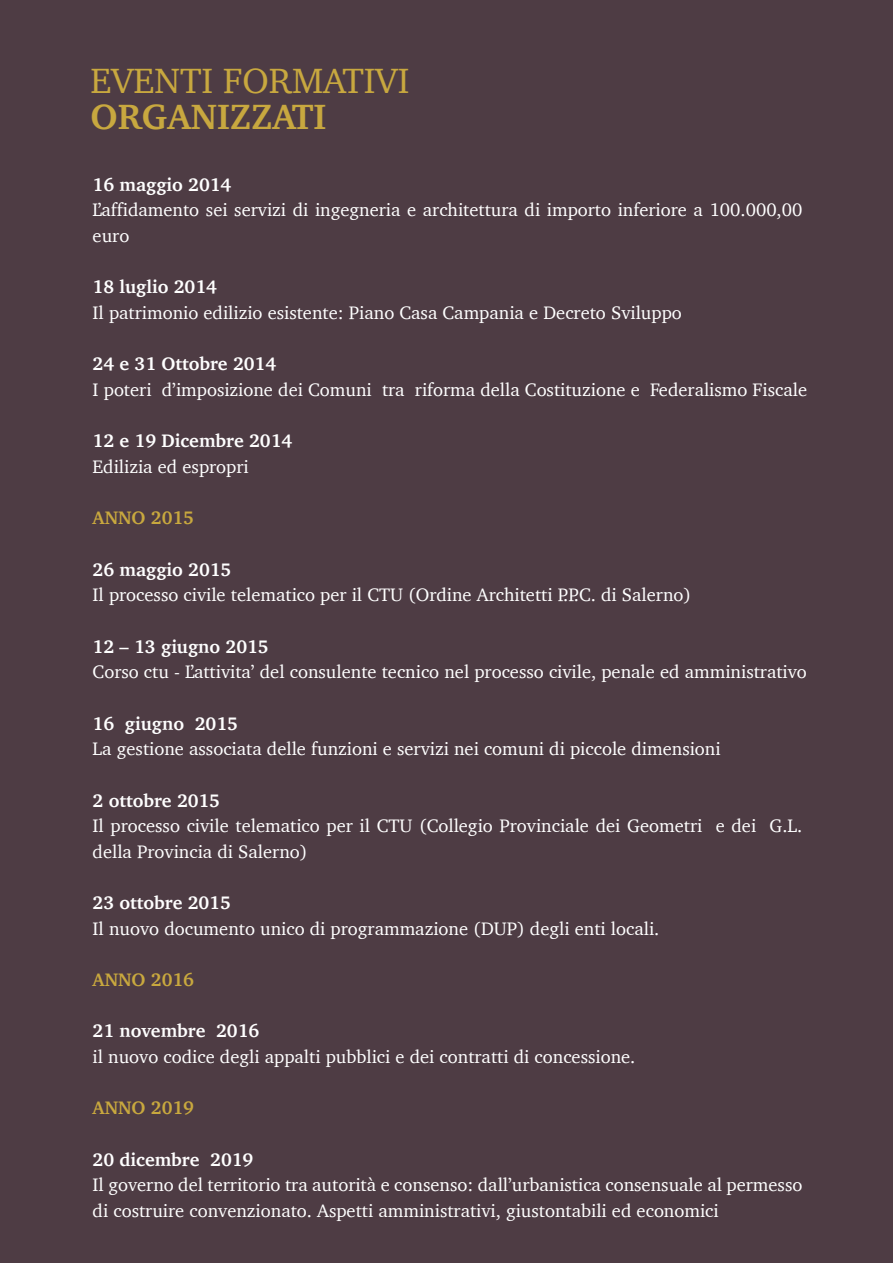
<style>
.page{position:relative;width:893px;height:1263px;background:#4e3c44}
.page>*{position:absolute;margin:0;border:0;box-sizing:border-box;transform-origin:0 0}
.t1{font:36px "Charter";color:#c8a83f}
.t2{font:700 36px "Charter";color:#c8a83f}
.t3{font:18.6px/25.7px "Charter";color:#fff}
.t4{font:700 18.6px "Charter";color:#fff}
.t5{font:700 18.6px "Charter";color:#c8a83e}
</style>
<div class="page">
<h1 class="t1" style="left:91px;top:50px;width:320px">EVENTI FORMATIVI</h1>
<h1 class="t2" style="left:91px;top:86px;width:237px">ORGANIZZATI</h1>
<p class="t4" style="left:93px;top:168px;width:140px">16 maggio 2014</p>
<p class="t3" style="left:93px;top:197px;width:711px">L’affidamento sei servizi di ingegneria e architettura di importo inferiore a 100.000,00 euro</p>
<p class="t4" style="left:93px;top:271px;width:126px">18 luglio 2014</p>
<p class="t3" style="left:93px;top:300px;width:591px">Il patrimonio edilizio esistente: Piano Casa Campania e Decreto Sviluppo</p>
<p class="t4" style="left:93px;top:348px;width:185px">24 e 31 Ottobre 2014</p>
<p class="t3" style="left:93px;top:377px;width:716px">I poteri d’imposizione dei Comuni tra riforma della Costituzione e Federalismo Fiscale</p>
<p class="t4" style="left:93px;top:425px;width:201px">12 e 19 Dicembre 2014</p>
<p class="t3" style="left:93px;top:454px;width:158px">Edilizia ed espropri</p>
<p class="t5" style="left:93px;top:502px;width:103px">ANNO 2015</p>
<p class="t4" style="left:93px;top:553px;width:140px">26 maggio 2015</p>
<p class="t3" style="left:93px;top:582px;width:600px">Il processo civile telematico per il CTU (Ordine Architetti P.P.C. di Salerno)</p>
<p class="t4" style="left:93px;top:630px;width:178px">12 – 13 giugno 2015</p>
<p class="t3" style="left:93px;top:659px;width:716px">Corso ctu - L’attivita’ del consulente tecnico nel processo civile, penale ed amministrativo</p>
<p class="t4" style="left:93px;top:707px;width:147px">16 giugno 2015</p>
<p class="t3" style="left:93px;top:736px;width:629px">La gestione associata delle funzioni e servizi nei comuni di piccole dimensioni</p>
<p class="t4" style="left:93px;top:784px;width:129px">2 ottobre 2015</p>
<p class="t3" style="left:93px;top:813px;width:711px">Il processo civile telematico per il CTU (Collegio Provinciale dei Geometri e dei G.L. della Provincia di Salerno)</p>
<p class="t4" style="left:93px;top:887px;width:140px">23 ottobre 2015</p>
<p class="t3" style="left:93px;top:915px;width:568px">Il nuovo documento unico di programmazione (DUP) degli enti locali.</p>
<p class="t5" style="left:93px;top:964px;width:103px">ANNO 2016</p>
<p class="t4" style="left:93px;top:1015px;width:168px">21 novembre 2016</p>
<p class="t3" style="left:93px;top:1044px;width:544px">il nuovo codice degli appalti pubblici e dei contratti di concessione.</p>
<p class="t5" style="left:93px;top:1092px;width:103px">ANNO 2019</p>
<p class="t4" style="left:93px;top:1143px;width:162px">20 dicembre 2019</p>
<p class="t3" style="left:93px;top:1172px;width:711px">Il governo del territorio tra autorità e consenso: dall’urbanistica consensuale al permesso di costruire convenzionato. Aspetti amministrativi, giustontabili ed economici</p>
</div>
